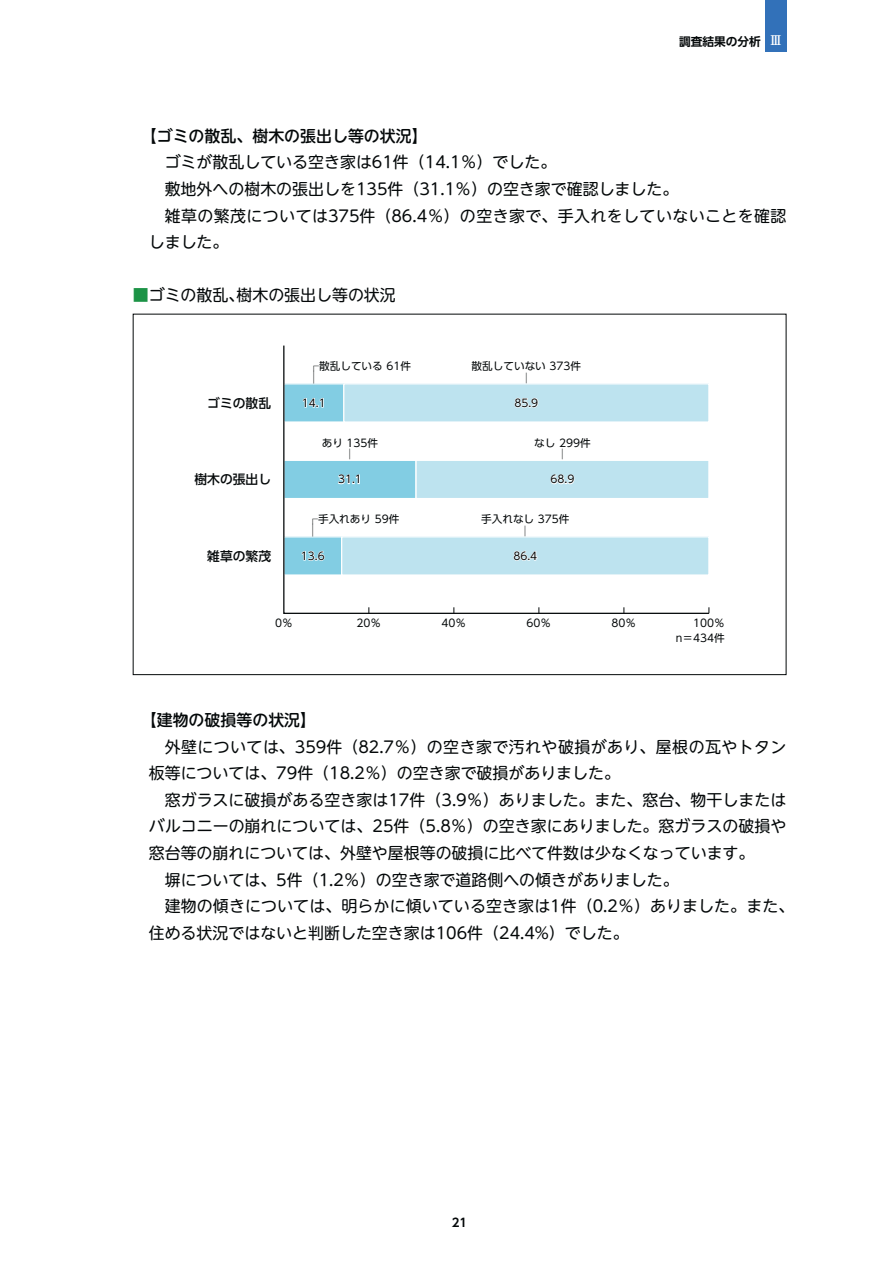
<style>
.page{position:relative;width:893px;height:1263px;background:#fff}
.page>*{position:absolute;margin:0;border:0;box-sizing:border-box;transform-origin:0 0}
.t1{font:15.9px/26.5px "UD Shin M Go Pr 6 N Regular 90 msp RKSJ H";color:#040809}
.t2{font:15.9px "UD Shin M Go Pr 6 N Regular 90 msp RKSJ H";letter-spacing:.025em;color:#040809}
.t3{font:15.9px "UD Shin M Go Pr 6 N Medium 90 msp RKSJ H";color:#040809}
.t4{font:12.75px "UD Shin Go Pr 6 N Medium 90 msp RKSJ H";color:#040809}
.t5{font:12.75px "UD Shin Go Pr 6 N Regular 90 msp RKSJ H";color:#040809;scale:.83 1}
.t6{font:11.7px "UD Shin Go Pr 6 N De Bold 90 msp RKSJ H";color:#040809}
.t7{font:10.65px/11.7px "UD Shin Go Pr 6 N Regular 90 msp RKSJ H";color:#040809;text-align:center}
.s1{font-family:"UD Reimin Pr 6 N Bold 90 msp RKSJ H";font-size:12.75px;color:#fff}
.s2{color:#1c9346}
</style>
<div class="page">
<div style="left:765px;top:0;width:21px;height:51px;background:#3271b9"></div>
<svg style="left:283px;top:345px;width:427px;height:269px"></svg>
<p class="t6" style="left:679px;top:37px;width:105px">調査結果の分析 <span class="s1">Ⅲ</span></p>
<p class="t3" style="left:141px;top:130px;width:288px">【ゴミの散乱、樹木の張出し等の状況】</p>
<p class="t1" style="left:165px;top:151px;width:393px">ゴミが散乱している空き家は61件（14.1％）でした。</p>
<p class="t1" style="left:165px;top:178px;width:515px">敷地外への樹木の張出しを135件（31.1％）の空き家で確認しました。</p>
<p class="t2" style="left:165px;top:210px;width:623px">雑草の繁茂については375件（86.4％）の空き家で、手入れをしていないことを確認</p>
<p class="t1" style="left:149px;top:231px;width:81px">しました。</p>
<p class="t1" style="left:133px;top:284px;width:264px"><span class="s2">■</span>ゴミの散乱、樹木の張出し等の状況</p>
<p class="t7" style="left:308px;top:362px;width:104px">┌散乱している 61件</p>
<p class="t5" style="left:308px;top:372px;width:14px">│</p>
<p class="t7" style="left:471px;top:362px;width:111px">散乱していない 373件│</p>
<p class="t4" style="left:207px;top:398px;width:65px">ゴミの散乱</p>
<p class="t7" style="left:302px;top:399px;width:25px">14.1</p>
<p class="t7" style="left:514px;top:399px;width:25px">85.9</p>
<p class="t7" style="left:322px;top:438px;width:58px">あり 135件│</p>
<p class="t7" style="left:534px;top:438px;width:58px">なし 299件│</p>
<p class="t4" style="left:195px;top:475px;width:78px">樹木の張出し</p>
<p class="t7" style="left:338px;top:475px;width:25px">31.1</p>
<p class="t7" style="left:550px;top:475px;width:25px">68.9</p>
<p class="t7" style="left:307px;top:515px;width:93px">┌手入れあり 59件</p>
<p class="t5" style="left:307px;top:525px;width:14px">│</p>
<p class="t7" style="left:481px;top:515px;width:90px">手入れなし 375件│</p>
<p class="t4" style="left:207px;top:551px;width:65px">雑草の繁茂</p>
<p class="t7" style="left:301px;top:552px;width:25px">13.6</p>
<p class="t7" style="left:513px;top:552px;width:25px">86.4</p>
<p class="t7" style="left:275px;top:619px;width:19px">0％</p>
<p class="t7" style="left:356px;top:619px;width:26px">20％</p>
<p class="t7" style="left:441px;top:619px;width:26px">40％</p>
<p class="t7" style="left:526px;top:619px;width:26px">60％</p>
<p class="t7" style="left:611px;top:619px;width:26px">80％</p>
<p class="t7" style="left:676px;top:617px;width:50px;line-height:15px;text-align:right">100％<br>n＝434件</p>
<p class="t3" style="left:141px;top:714px;width:177px">【建物の破損等の状況】</p>
<p class="t1" style="left:149px;top:736px;width:639px;text-indent:16px">外壁については、359件（82.7％）の空き家で汚れや破損があり、屋根の瓦やトタン板等については、79件（18.2％）の空き家で破損がありました。</p>
<p class="t1" style="left:165px;top:789px;width:623px">窓ガラスに破損がある空き家は17件（3.9％）ありました。また、窓台、物干しまたは</p>
<p class="t1" style="left:149px;top:815px;width:639px">バルコニーの崩れについては、25件（5.8％）の空き家にありました。窓ガラスの破損や</p>
<p class="t1" style="left:149px;top:842px;width:607px">窓台等の崩れについては、外壁や屋根等の破損に比べて件数は少なくなっています。</p>
<p class="t1" style="left:165px;top:868px;width:515px">塀については、5件（1.2％）の空き家で道路側への傾きがありました。</p>
<p class="t1" style="left:165px;top:895px;width:631px">建物の傾きについては、明らかに傾いている空き家は1件（0.2％）ありました。また、</p>
<p class="t1" style="left:149px;top:922px;width:481px">住める状況ではないと判断した空き家は106件（24.4%）でした。</p>
<p class="t6" style="left:452px;top:1218px;width:17px">21</p>
</div>
